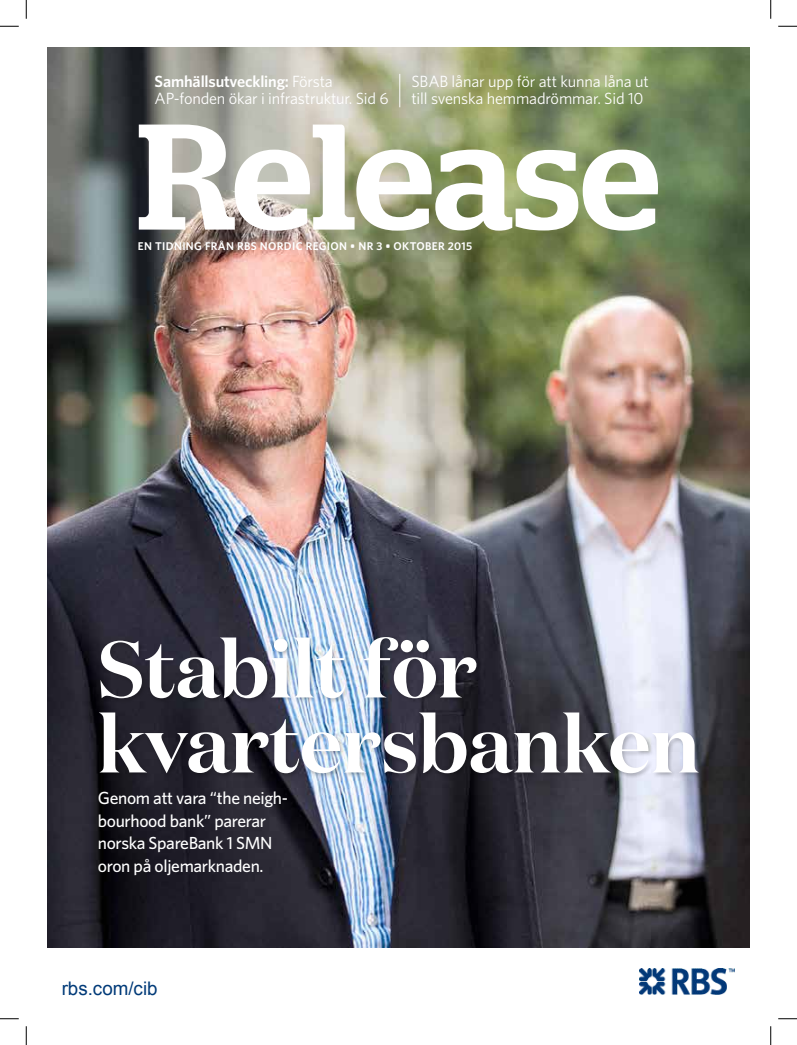
<style>
.page{position:relative;width:797px;height:1045px;background:#fff}
.page>*{position:absolute;margin:0;border:0;box-sizing:border-box;transform-origin:0 0}
.t1{font:500 150px "Stag";color:#fff}
.t2{font:600 80px/75px "Domaine Disp";color:#fff}
.t3{font:18.75px "Arial";color:#003a78}
.t4{font:500 17.5px/22.5px "Whitney";letter-spacing:-.02em;color:#fff}
.t5{font:16.25px/17.5px "Whitney";letter-spacing:-.01em;color:#fff}
.t6{font:600 11.25px "Whitney";letter-spacing:.03em;color:#fff}
.s1{font-weight:600}
</style>
<div class="page">
<img style="left:48px;top:48px;width:701px;height:900px">
<img style="left:639px;top:969px;width:95px;height:25px">
<hr style="left:399px;top:74px;width:1px;height:33px;background:#fff">
<div style="left:97px;top:635px;width:606px;height:144px;background:#000;opacity:.25"></div>
<svg style="left:0;top:25px;width:19px;height:2px"></svg>
<svg style="left:778px;top:25px;width:19px;height:2px"></svg>
<svg style="left:0;top:1018px;width:19px;height:1px"></svg>
<svg style="left:778px;top:1018px;width:19px;height:1px"></svg>
<svg style="left:25px;top:0;width:2px;height:19px"></svg>
<svg style="left:25px;top:1026px;width:2px;height:19px"></svg>
<svg style="left:770px;top:0;width:1px;height:19px"></svg>
<svg style="left:770px;top:1026px;width:1px;height:19px"></svg>
<p class="t5" style="left:155px;top:72px;width:236px"><span class="s1">Samhällsutveckling:</span> Första<br>AP-fonden ökar i infrastruktur. Sid 6</p>
<p class="t5" style="left:411px;top:72px;width:239px">SBAB lånar upp för att kunna låna ut till svenska hemmadrömmar. Sid 10</p>
<h1 class="t1" style="left:137px;top:88px;width:524px">Release</h1>
<p class="t6" style="left:138px;top:238px;width:336px">EN TIDNING FRÅN RBS NORDIC REGION • NR 3 • OKTOBER 2015</p>
<h2 class="t2" style="left:98px;top:631px;width:603px">Stabilt för kvartersbanken</h2>
<p class="t4" style="left:98px;top:786px;width:191px">Genom att vara “the neigh&shy;bourhood bank” parerar norska SpareBank 1 SMN oron på oljemarknaden.</p>
<p class="t3" style="left:62px;top:976px;width:97px">rbs.com/cib</p>
</div>
